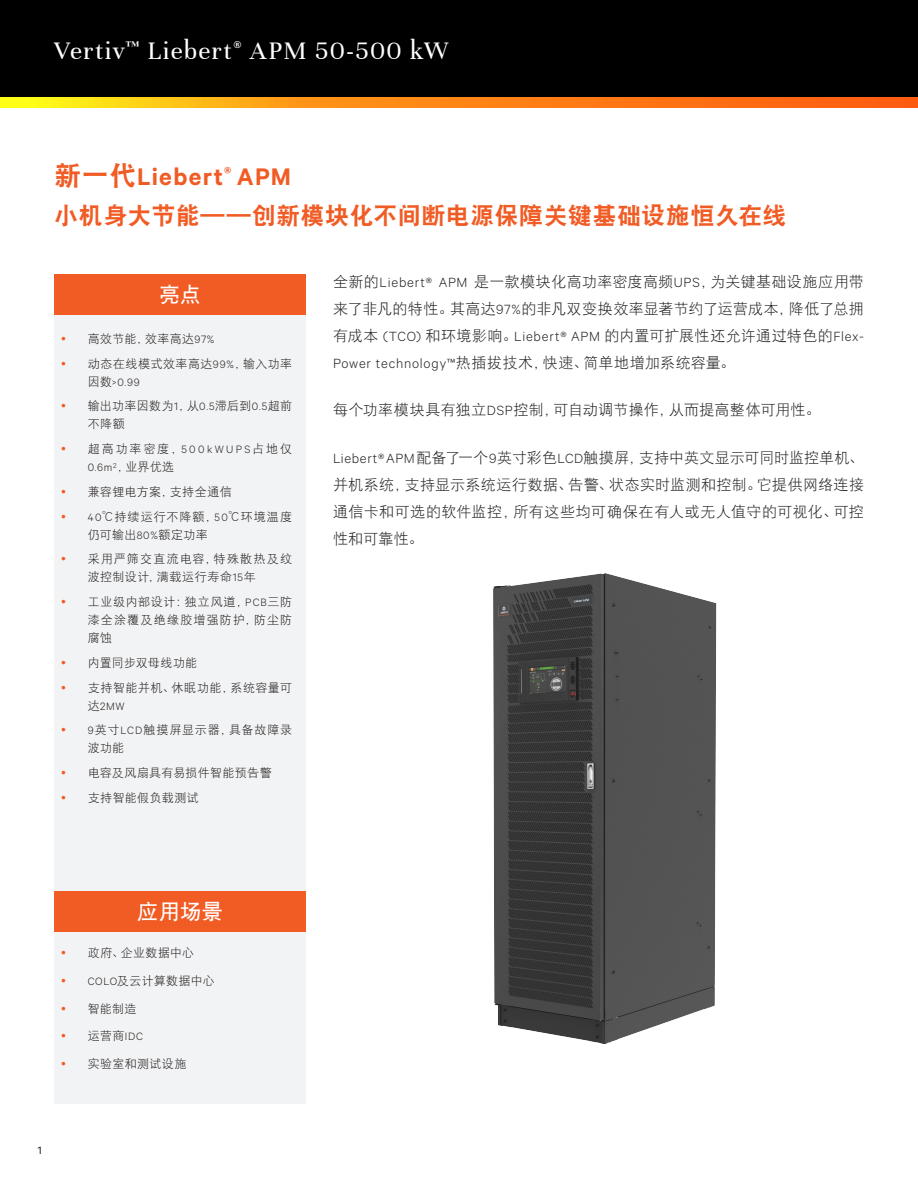
<style>
.page{position:relative;width:918px;height:1188px;background:#fff}
.page>*{position:absolute;margin:0;border:0;box-sizing:border-box;transform-origin:0 0}
.t1{font:27px "Unna";letter-spacing:.05em;color:#fff}
.t2{font:600 27px "Calibre";letter-spacing:.045em;color:#f15b24}
.t3{font:24px "DF Hei GB W9";letter-spacing:.02em;color:#f15b24}
.t4{font:21px "DFP Hei W7";letter-spacing:.02em;color:#fff}
.t5{font:15px/27px "DF Hei GB W3";letter-spacing:.025em;color:#231f20;text-align:justify}
.t6{font:12px/18px "DF Hei GB W3";letter-spacing:.045em;color:#231f20}
.t7{font:12px/18px "DF Hei GB W3";letter-spacing:.075em;color:#231f20}
.t8{font:12px/18px "DF Hei GB W3";letter-spacing:.07em;color:#231f20}
.t9{font:12px/18px "DF Hei GB W3";letter-spacing:.16em;color:#231f20}
.t10{font:12px/18px "DF Hei GB W3";letter-spacing:.065em;color:#231f20}
.t11{font:12px "DF Hei GB W3";letter-spacing:.025em;color:#231f20}
.t12{font:12px "DF Hei GB W3";letter-spacing:.01em;color:#231f20}
.t13{font:12px "Calibre";color:#231f20}
.s1{font-family:"DF Hei GB W9";font-weight:400}
.s2{font-family:"Calibre";font-weight:300}
</style>
<div class="page">
<div style="left:0;top:0;width:918px;height:98px;background:#000"></div>
<svg style="left:0;top:98px;width:918px;height:10px;background:#ff9314"></svg>
<div style="left:54px;top:275px;width:252px;height:40px;background:#f15b24"></div>
<div style="left:54px;top:315px;width:252px;height:623px;background:#f2f3f4"></div>
<div style="left:54px;top:892px;width:252px;height:40px;background:#f15b24"></div>
<div style="left:54px;top:934px;width:252px;height:170px;background:#f2f3f4"></div>
<img style="left:493px;top:573px;width:224px;height:471px">
<h1 class="t1" style="left:54px;top:35px;width:395px">Vertiv<sup>™</sup> Liebert<sup>®</sup> APM 50-500 kW</h1>
<p class="t2" style="left:54px;top:160px;width:239px"><span class="s1">新一代</span>Liebert<sup>®</sup> APM</p>
<p class="t3" style="left:54px;top:203px;width:734px">小机身大节能——创新模块化不间断电源保障关键基础设施恒久在线</p>
<p class="t4" style="left:159px;top:284px;width:43px">亮点</p>
<p class="t6" style="left:88px;top:329px;width:128px">高效节能，效率高达<span class="s2">97%</span></p>
<p class="t6" style="left:88px;top:354px;width:206px">动态在线模式效率高达<span class="s2">99%</span>，输入功率因数<span class="s2">&gt;0.99</span></p>
<p class="t6" style="left:88px;top:397px;width:206px">输出功率因数为<span class="s2">1</span>，从<span class="s2">0.5</span>滞后到<span class="s2">0.5</span>超前不降额</p>
<p class="t9" style="left:88px;top:440px;width:206px">超高功率密度，<span class="s2">500kWUPS</span>占地仅<br><span class="s2">0.6m</span><sup>2</sup>，业界优选</p>
<p class="t6" style="left:88px;top:482px;width:146px">兼容锂电方案，支持全通信</p>
<p class="t8" style="left:88px;top:507px;width:206px"><span class="s2">40</span>℃持续运行不降额，<span class="s2">50</span>℃环境温度仍可输出<span class="s2">80%</span>额定功率</p>
<p class="t7" style="left:88px;top:550px;width:206px">采用严筛交直流电容，特殊散热及纹波控制设计，满载运行寿命<span class="s2">15</span>年</p>
<p class="t6" style="left:88px;top:593px;width:206px;text-align:justify">工业级内部设计：独立风道，<span class="s2">PCB</span>三防漆全涂覆及绝缘胶增强防护，防尘防腐蚀</p>
<p class="t12" style="left:88px;top:656px;width:111px">内置同步双母线功能</p>
<p class="t6" style="left:88px;top:678px;width:206px">支持智能并机、休眠功能，系统容量可达<span class="s2">2MW</span></p>
<p class="t10" style="left:88px;top:721px;width:206px"><span class="s2">9</span>英寸<span class="s2">LCD</span>触摸屏显示器，具备故障录波功能</p>
<p class="t11" style="left:88px;top:766px;width:185px">电容及风扇具有易损件智能预告警</p>
<p class="t6" style="left:88px;top:788px;width:113px">支持智能假负载测试</p>
<p class="t5" style="left:333px;top:268px;width:532px">全新的<span class="s2">Liebert® APM</span> 是一款模块化高功率密度高频<span class="s2">UPS</span>，为关键基础设施应用带来了非凡的特性。其高达<span class="s2">97%</span>的非凡双变换效率显著节约了运营成本，降低了总拥有成本 <span class="s2">(TCO)</span> 和环境影响。<span class="s2">Liebert® APM</span> 的内置可扩展性还允许通过特色的<span class="s2">Flex-Power technology™</span>热插拔技术，快速、简单地增加系统容量。</p>
<p class="t5" style="left:333px;top:396px;width:489px">每个功率模块具有独立<span class="s2">DSP</span>控制，可自动调节操作，从而提高整体可用性。</p>
<p class="t5" style="left:333px;top:444px;width:533px"><span class="s2">Liebert® APM</span> 配备了一个<span class="s2">9</span>英寸彩色<span class="s2">LCD</span>触摸屏，支持中英文显示可同时监控单机、并机系统，支持显示系统运行数据、告警、状态实时监测和控制。它提供网络连接通信卡和可选的软件监控，所有这些均可确保在有人或无人值守的可视化、可控性和可靠性。</p>
<p class="t13" style="left:38px;top:1143px;width:5px">1</p>
<p class="t4" style="left:137px;top:901px;width:87px">应用场景</p>
<p class="t6" style="left:88px;top:943px;width:108px">政府、企业数据中心</p>
<p class="t6" style="left:88px;top:971px;width:129px"><span class="s2">COLO</span>及云计算数据中心</p>
<p class="t6" style="left:88px;top:999px;width:50px">智能制造</p>
<p class="t6" style="left:88px;top:1027px;width:57px">运营商<span class="s2">IDC</span></p>
<p class="t6" style="left:88px;top:1055px;width:101px">实验室和测试设施</p>
</div>
